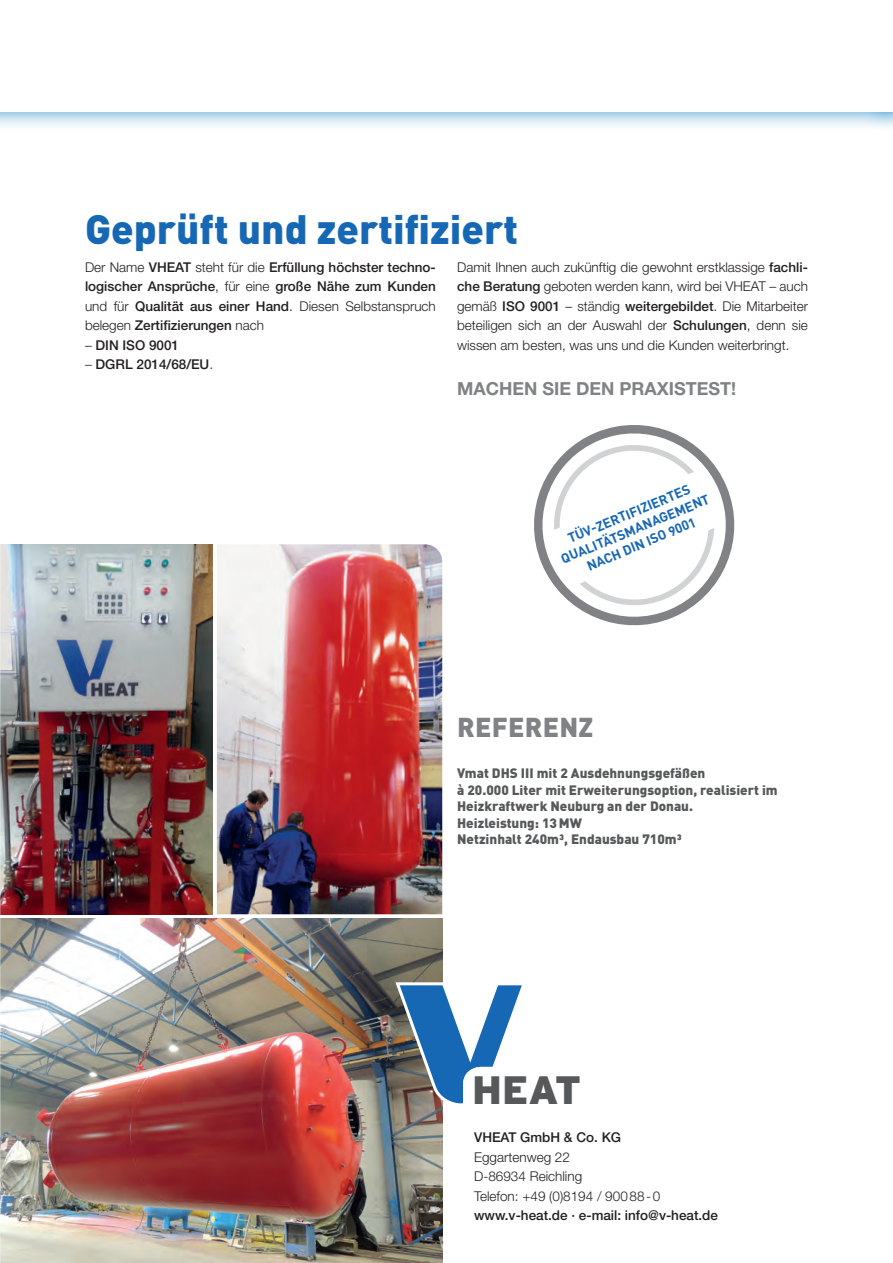
<style>
.page{position:relative;width:893px;height:1263px;background:#fff}
.page>*{position:absolute;margin:0;border:0;box-sizing:border-box;transform-origin:0 0}
.t1{font:900 40.5px "DIN Pro";color:#1768b4}
.t2{font:900 39.6px "Interstate";color:#57585a}
.t3{font:900 27px "DIN Pro";letter-spacing:.01em;color:#808285}
.t4{font:700 18px "Helvetica Neue LT Std";color:#808285}
.t5{font:300 13.5px/19.5px "Helvetica Neue LT Std";color:#231f20}
.t6{font:500 13.5px/19.5px "Helvetica Neue LT Std";color:#231f20;text-align:justify}
.t7{font:900 13.5px/16.5px "DIN Pro";color:#57585a}
.t8{font:700 13.5px/16.2px "DIN Pro";color:#1768b4;text-align:center}
.s1{font-weight:300}
.s2{font-weight:500}
</style>
<div class="page">
<img style="left:0;top:544px;width:213px;height:370px">
<img style="left:217px;top:544px;width:225px;height:370px">
<img style="left:0;top:918px;width:442px;height:345px">
<svg style="left:391px;top:979px;width:131px;height:131px"></svg>
<svg style="left:534px;top:425px;width:201px;height:201px"></svg>
<svg style="left:546px;top:437px;width:176px;height:176px"></svg>
<div style="left:0;top:0;width:893px;height:132px;background:#007ac0;opacity:.75"></div>
<div style="left:0;top:0;width:893px;height:112px;background:#fff"></div>
<h1 class="t1" style="left:85px;top:201px;width:435px">Geprüft und zertifiziert</h1>
<p class="t6" style="left:85px;top:257px;width:352px"><span class="s1">Der Name</span> VHEAT <span class="s1">steht für die</span> Erfüllung höchster techno&shy;logischer Ansprüche<span class="s1">, für eine</span> große Nähe zum Kunden <span class="s1">und für</span> Qualität aus einer Hand<span class="s1">. Diesen Selbstanspruch belegen</span> Zertifizierungen <span class="s1">nach</span></p>
<p class="t6" style="left:85px;top:335px;width:96px"><span class="s1">–</span> DIN ISO 9001</p>
<p class="t6" style="left:85px;top:354px;width:130px"><span class="s1">–</span> DGRL 2014/68/EU<span class="s1">.</span></p>
<p class="t5" style="left:457px;top:257px;width:352px;text-align:justify">Damit Ihnen auch zukünftig die gewohnt erstklassige <span class="s2">fachli&shy;che Beratung</span> geboten werden kann, wird bei VHEAT – auch gemäß <span class="s2">ISO 9001</span> – ständig <span class="s2">weitergebildet</span>. Die Mitarbeiter beteiligen sich an der Auswahl der <span class="s2">Schulungen</span>, denn sie wissen am besten, was uns und die Kunden weiterbringt.</p>
<h3 class="t4" style="left:457px;top:377px;width:281px">MACHEN SIE DEN PRAXISTEST!</h3>
<p class="t8" style="left:552px;top:537px;width:161px;rotate:-23deg">TÜV-ZERTIFIZIERTES<br>QUALITÄTSMANAGEMENT<br>NACH DIN ISO 9001</p>
<h3 class="t3" style="left:457px;top:709px;width:137px">REFERENZ</h3>
<p class="t7" style="left:457px;top:765px;width:322px">Vmat DHS III mit 2 Ausdehnungsgefäßen<br>à 20.000 Liter mit Erweiterungsoption, realisiert im Heizkraftwerk Neuburg an der Donau.<br>Heizleistung: 13MW<br>Netzinhalt 240m³, Endausbau 710m³</p>
<h2 class="t2" style="left:472px;top:1067px;width:111px">HEAT</h2>
<p class="t6" style="left:474px;top:1127px;width:149px">VHEAT GmbH &amp; Co. KG</p>
<p class="t5" style="left:474px;top:1147px;width:188px">Eggartenweg 22<br>D-86934 Reichling<br>Telefon: +49 (0)8194 / 90088-0</p>
<p class="t6" style="left:474px;top:1205px;width:245px">www.v-heat.de · e-mail: info@v-heat.de</p>
</div>
